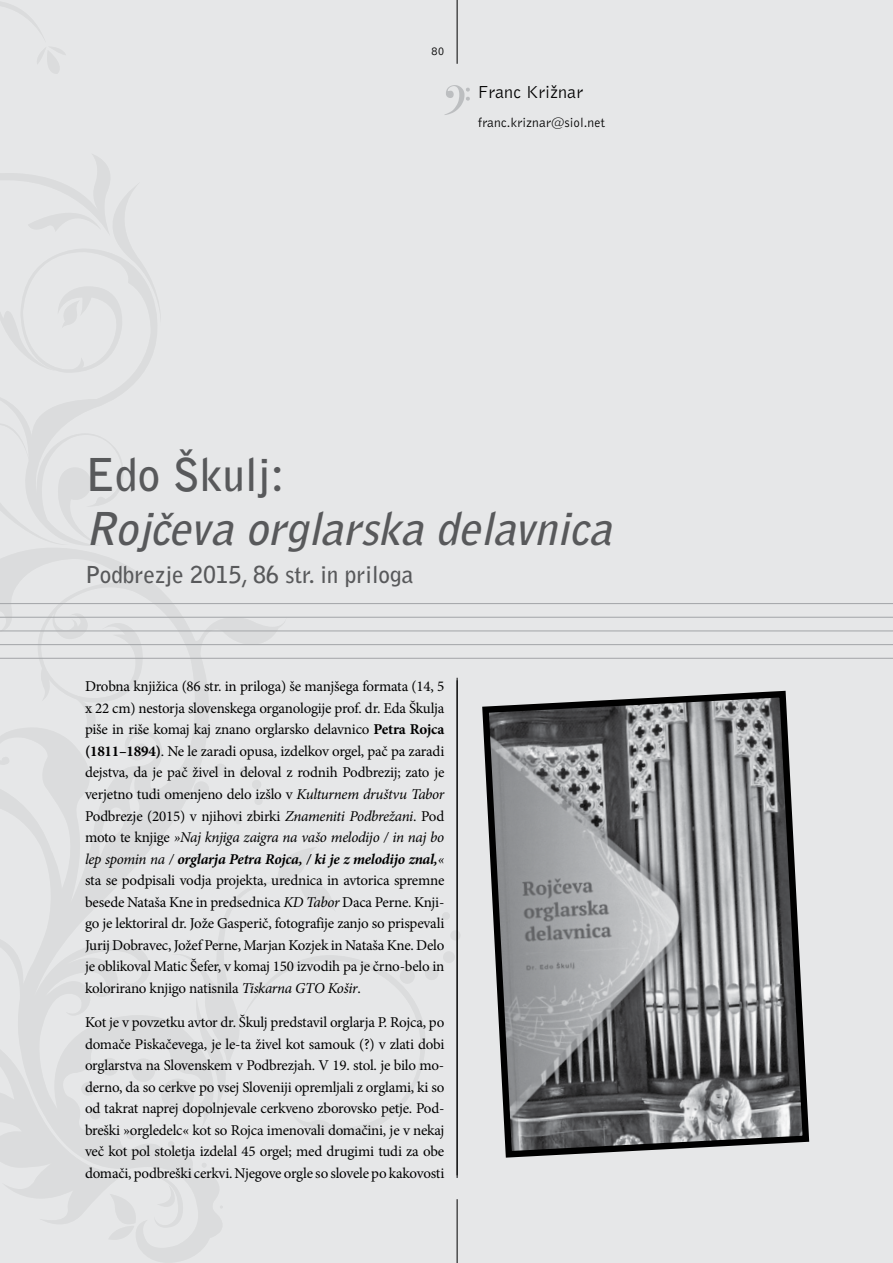
<style>
.page{position:relative;width:893px;height:1263px;background:#e6e7e8}
.page>*{position:absolute;margin:0;border:0;box-sizing:border-box;transform-origin:0 0}
.t1{font:italic 700 45px "Bell Gothic Std";color:#58595b}
.t2{font:700 45px "Bell Gothic Std";color:#58595b}
.t3{font:700 23.25px "Bell Gothic Std";color:#58595b}
.t4{font:18px "Bell Gothic BT";color:#000}
.t5{font:15px/21.6px "Minion Pro";letter-spacing:-.015em;color:#000;text-align:justify}
.t6{font:13.5px "Bell Gothic BT";color:#000}
.t7{font:12px "Bell Gothic BT";color:#000}
.s1{font-weight:700}
.s2{font-style:italic}
.s3{font-weight:700;font-style:italic}
</style>
<div class="page">
<svg style="left:0;top:371px;width:144px;height:175px"></svg>
<svg style="left:0;top:2px;width:160px;height:369px"></svg>
<svg style="left:0;top:549px;width:287px;height:714px"></svg>
<svg style="left:0;top:480px;width:72px;height:94px"></svg>
<svg style="left:0;top:847px;width:460px;height:393px"></svg>
<svg style="left:239px;top:767px;width:23px;height:22px"></svg>
<svg style="left:254px;top:797px;width:9px;height:8px"></svg>
<svg style="left:248px;top:812px;width:8px;height:7px"></svg>
<svg style="left:235px;top:819px;width:7px;height:5px"></svg>
<svg style="left:224px;top:818px;width:5px;height:3px"></svg>
<svg style="left:193px;top:763px;width:34px;height:34px"></svg>
<hr style="left:457px;top:0;width:1px;height:64px;background:#000">
<hr style="left:457px;top:680px;width:1px;height:498px;background:#000">
<hr style="left:457px;top:1199px;width:1px;height:64px;background:#000">
<hr style="left:0;top:603px;width:893px;height:1px;background:#a7a9ac">
<hr style="left:0;top:617px;width:893px;height:1px;background:#a7a9ac">
<hr style="left:0;top:630px;width:893px;height:1px;background:#a7a9ac">
<hr style="left:0;top:644px;width:893px;height:1px;background:#a7a9ac">
<hr style="left:0;top:658px;width:893px;height:1px;background:#a7a9ac">
<svg style="left:444px;top:85px;width:26px;height:30px"></svg>
<hr style="left:457px;top:678px;width:1px;height:497px;background:#000">
<svg style="left:482px;top:690px;width:328px;height:468px;background:#898b8c"></svg>
<p class="t7" style="left:431px;top:44px;width:15px">80</p>
<p class="t4" style="left:478px;top:81px;width:107px">Franc Križnar</p>
<p class="t6" style="left:478px;top:114px;width:129px">franc.kriznar@siol.net</p>
<h1 class="t2" style="left:85px;top:448px;width:201px">Edo Škulj:</h1>
<h1 class="t1" style="left:85px;top:502px;width:540px">Rojcˇeva orglarska delavnica</h1>
<h2 class="t3" style="left:85px;top:560px;width:330px">Podbrezje 2015, 86 str. in priloga</h2>
<p class="t5" style="left:85px;top:676px;width:361px">Drobna knjižica (86 str. in priloga) še manjšega formata (14, 5 x 22 cm) nestorja slovenskega organologije prof. dr. Eda Škulja piše in riše komaj kaj znano orglarsko delavnico <span class="s1">Petra Rojca (1811–1894)</span>. Ne le zaradi opusa, izdelkov orgel, pač pa zaradi dejstva, da je pač živel in deloval z rodnih Podbrezij; zato je verjetno tudi omenjeno delo izšlo v <span class="s2">Kulturnem društvu Tabor </span>Podbrezje (2015) v njihovi zbirki <span class="s2">Znameniti Podbrežani</span>. Pod moto te knjige <span class="s2">»Naj knjiga zaigra na vašo melodijo / in naj bo lep spomin na /</span> <span class="s3">orglarja Petra Rojca, / ki je z melodijo znal,</span><span class="s2">« </span>sta se podpisali vodja projekta, urednica in avtorica spremne besede Nataša Kne in predsednica <span class="s2">KD Tabor</span> Daca Perne. Knji&shy;go je lektoriral dr. Jože Gasperič, fotografije zanjo so prispevali Jurij Dobravec, Jožef Perne, Marjan Kozjek in Nataša Kne. Delo je oblikoval Matic Šefer, v komaj 150 izvodih pa je črno-belo in kolorirano knjigo natisnila <span class="s2">Tiskarna GTO Košir</span>.</p>
<p class="t5" style="left:85px;top:1012px;width:361px">Kot je v povzetku avtor dr. Škulj predstavil orglarja P. Rojca, po domače Piskačevega, je le-ta živel kot samouk (?) v zlati dobi orglarstva na Slovenskem v Podbrezjah. V 19. stol. je bilo mo&shy;derno, da so cerkve po vsej Sloveniji opremljali z orglami, ki so od takrat naprej dopolnjevale cerkveno zborovsko petje. Pod&shy;breški »orgledelc« kot so Rojca imenovali domačini, je v nekaj več kot pol stoletja izdelal 45 orgel; med drugimi tudi za obe domači, podbreški cerkvi. Njegove orgle so slovele po kakovosti</p>
</div>
